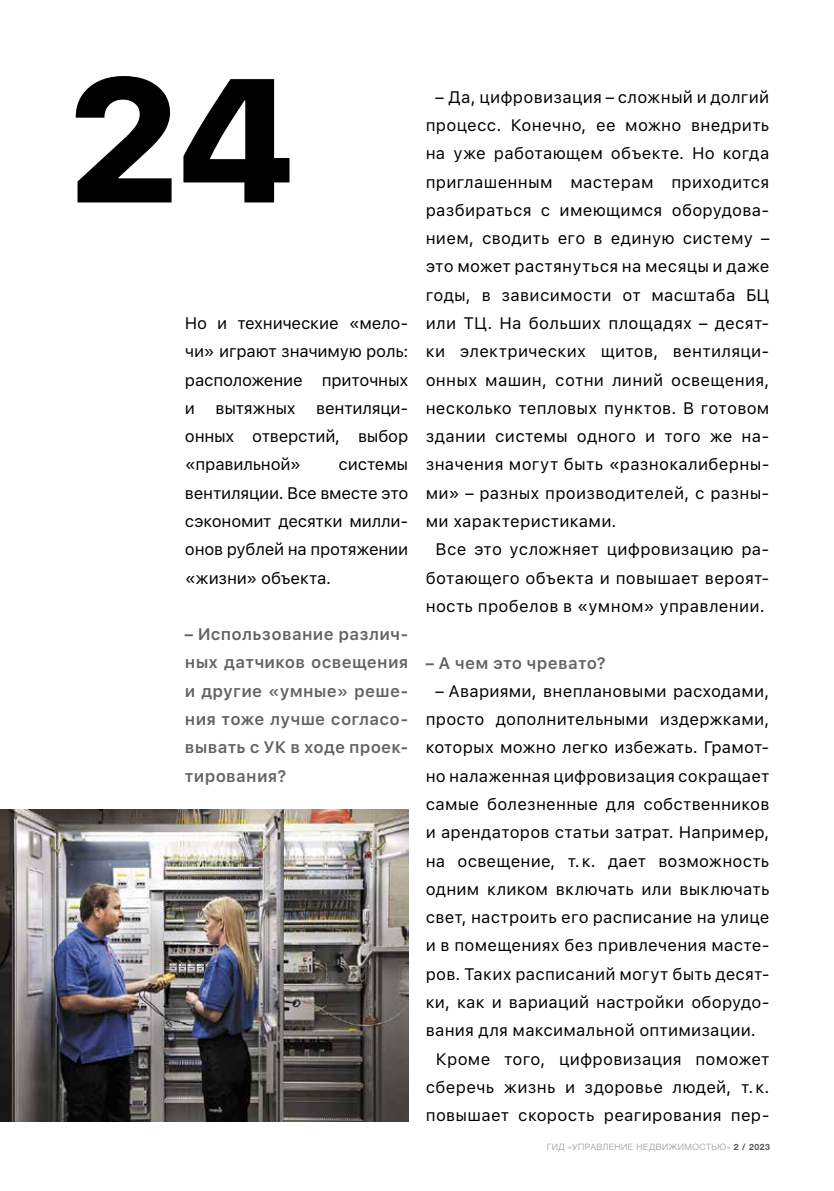
<style>
.page{position:relative;width:834px;height:1191px;background:#fff}
.page>*{position:absolute;margin:0;border:0;box-sizing:border-box;transform-origin:0 0}
.t1{font:800 175px "SFUI Display";color:#000}
.t2{font:16.62px/28.3px "SFUI Text";letter-spacing:.01em;color:#000;text-align:justify}
.t3{font:600 16.62px/28.3px "SFUI Text";letter-spacing:.015em;color:#636363;text-align:justify}
.t4{font:300 8.75px "Helvetica Neue Cyr";letter-spacing:.06em;color:#939393}
.s1{font-weight:700;color:#555}
</style>
<div class="page">
<img style="left:0;top:810px;width:408px;height:311px">
<h1 class="t1" style="left:69px;top:14px;width:227px">24</h1>
<p class="t2" style="left:185px;top:308px;width:225px">Но и технические «мело&shy;чи» играют значимую роль: расположение приточных и вытяжных вентиляци&shy;онных отверстий, выбор «правильной»</p>
<p class="t2" style="left:185px;top:450px;width:225px;text-indent:154px">системы вентиляции. Все вместе это сэкономит десятки милли&shy;онов рублей на протяжении «жизни» объекта.</p>
<p class="t3" style="left:185px;top:619px;width:225px">– Использование различ&shy;ных датчиков освещения и другие «умные» реше&shy;ния тоже лучше согласо&shy;вывать с УК в ходе проек&shy;тирования?</p>
<p class="t2" style="left:435px;top:82px;width:335px">– Да, цифровизация – сложный и долгий</p>
<p class="t2" style="left:425px;top:110px;width:345px">процесс. Конечно, ее можно внедрить</p>
<p class="t2" style="left:425px;top:139px;width:345px">на уже работающем объекте. Но когда</p>
<p class="t2" style="left:425px;top:167px;width:345px">приглашенным мастерам приходится</p>
<p class="t2" style="left:425px;top:195px;width:345px">разбираться с имеющимся оборудова-</p>
<p class="t2" style="left:425px;top:223px;width:345px">нием, сводить его в единую систему –</p>
<p class="t2" style="left:425px;top:252px;width:345px">это может растянуться на месяцы и даже</p>
<p class="t2" style="left:425px;top:280px;width:345px">годы, в зависимости от масштаба БЦ</p>
<p class="t2" style="left:425px;top:308px;width:345px">или ТЦ. На больших площадях – десят-</p>
<p class="t2" style="left:425px;top:337px;width:345px">ки электрических щитов, вентиляци-</p>
<p class="t2" style="left:425px;top:365px;width:345px">онных машин, сотни линий освещения,</p>
<p class="t2" style="left:425px;top:393px;width:345px">несколько тепловых пунктов. В готовом</p>
<p class="t2" style="left:425px;top:421px;width:345px">здании системы одного и того же на-</p>
<p class="t2" style="left:425px;top:450px;width:345px">значения могут быть «разнокалиберны-</p>
<p class="t2" style="left:425px;top:478px;width:345px">ми» – разных производителей, с разны-</p>
<p class="t2" style="left:425px;top:506px;width:192px">ми характеристиками.</p>
<p class="t2" style="left:435px;top:534px;width:335px">Все это усложняет цифровизацию ра-</p>
<p class="t2" style="left:425px;top:563px;width:345px">ботающего объекта и повышает вероят-</p>
<p class="t2" style="left:425px;top:591px;width:340px">ность пробелов в «умном» управлении.</p>
<p class="t3" style="left:425px;top:647px;width:182px">– А чем это чревато?</p>
<p class="t2" style="left:435px;top:676px;width:335px">– Авариями, внеплановыми расходами,</p>
<p class="t2" style="left:425px;top:704px;width:345px">просто дополнительными издержками,</p>
<p class="t2" style="left:425px;top:732px;width:345px">которых можно легко избежать. Грамот-</p>
<p class="t2" style="left:425px;top:761px;width:345px">но налаженная цифровизация сокращает</p>
<p class="t2" style="left:425px;top:789px;width:345px">самые болезненные для собственников</p>
<p class="t2" style="left:425px;top:817px;width:345px">и арендаторов статьи затрат. Например,</p>
<p class="t2" style="left:425px;top:846px;width:345px">на освещение, т.к. дает возможность</p>
<p class="t2" style="left:425px;top:874px;width:345px">одним кликом включать или выключать</p>
<p class="t2" style="left:425px;top:902px;width:345px">свет, настроить его расписание на улице</p>
<p class="t2" style="left:425px;top:930px;width:345px">и в помещениях без привлечения масте-</p>
<p class="t2" style="left:425px;top:959px;width:345px">ров. Таких расписаний могут быть десят-</p>
<p class="t2" style="left:425px;top:987px;width:345px">ки, как и вариаций настройки оборудо-</p>
<p class="t2" style="left:425px;top:1015px;width:331px">вания для максимальной оптимизации.</p>
<p class="t2" style="left:435px;top:1044px;width:335px">Кроме того, цифровизация поможет</p>
<p class="t2" style="left:425px;top:1072px;width:345px">сберечь жизнь и здоровье людей, т.к.</p>
<p class="t2" style="left:425px;top:1100px;width:345px">повышает скорость реагирования пер-</p>
<p class="t4" style="left:546px;top:1141px;width:225px">ГИД «УПРАВЛЕНИЕ НЕДВИЖИМОСТЬЮ» <span class="s1">2 / 2023</span></p>
</div>
